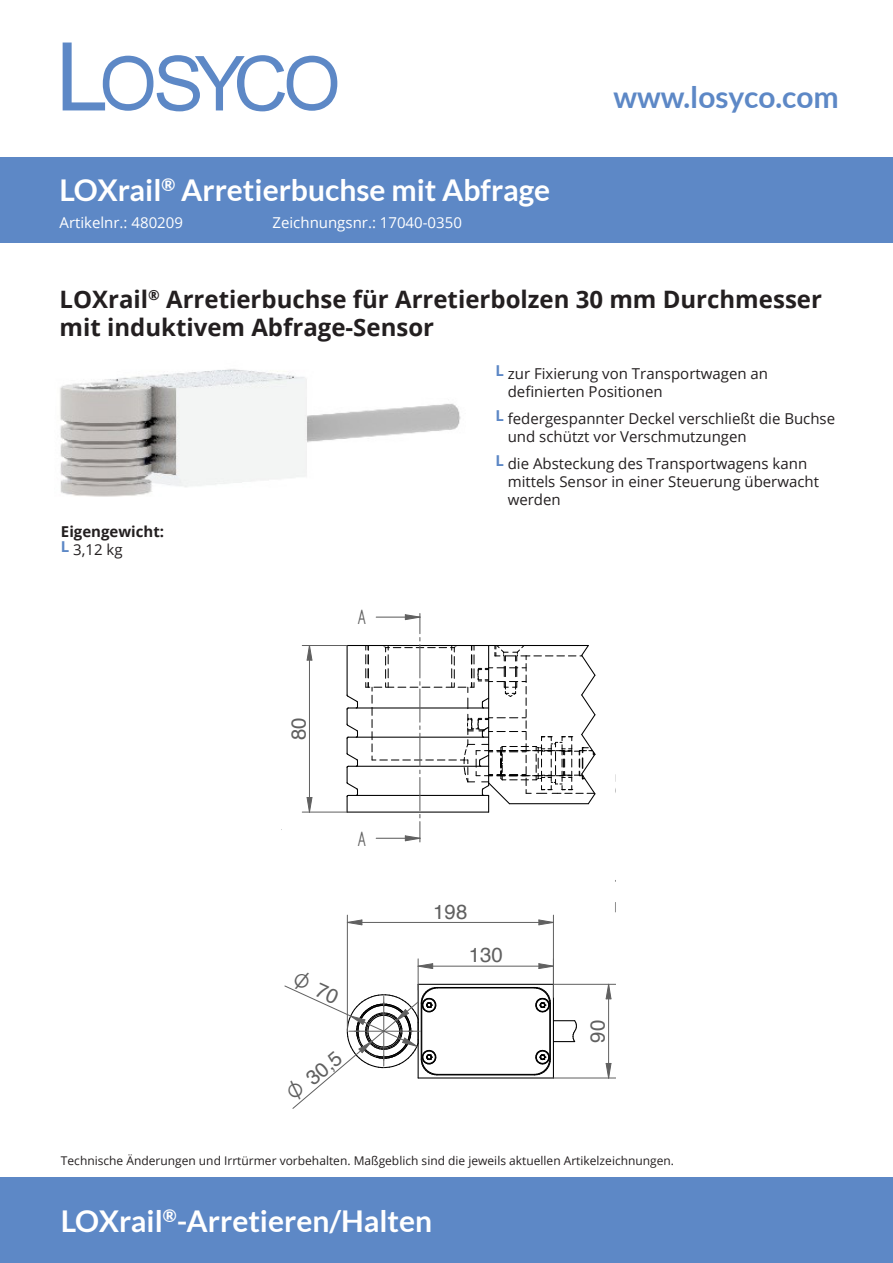
<style>
.page{position:relative;width:893px;height:1263px;background:#fff}
.page>*{position:absolute;margin:0;border:0;box-sizing:border-box;transform-origin:0 0}
.t1{font:700 30px "Lato";color:#fff}
.t2{font:700 30px "Lato";color:#5d88c6}
.t3{font:700 24px/28.8px "Open Sans";color:#231f20}
.t4{font:23.4px "Solid Edge ISO";color:#606060}
.t5{font:20.4px "Helvetica";color:#606060}
.t6{font:15px/18px "Open Sans";color:#231f20}
.t7{font:15px "Open Sans";color:#fff}
.t8{font:700 15px/18px "Open Sans";color:#231f20}
.t9{font:12px "Open Sans";color:#231f20}
.s1{font-weight:400}
</style>
<div class="page">
<div style="left:0;top:1178px;width:893px;height:85px;background:#5d88c6"></div>
<svg style="left:63px;top:43px;width:274px;height:68px"></svg>
<div style="left:0;top:157px;width:893px;height:85px;background:#5d88c6"></div>
<img style="left:60px;top:369px;width:401px;height:128px">
<hr style="left:348px;top:707px;width:141px;height:1px;background:#000">
<hr style="left:348px;top:737px;width:141px;height:1px;background:#000">
<hr style="left:348px;top:766px;width:141px;height:1px;background:#000">
<hr style="left:348px;top:795px;width:141px;height:1px;background:#000">
<hr style="left:347px;top:645px;width:142px;height:1px;background:#000">
<hr style="left:347px;top:811px;width:142px;height:2px;background:#000">
<hr style="left:347px;top:645px;width:1px;height:50px;background:#000">
<svg style="left:346px;top:695px;width:12px;height:117px"></svg>
<hr style="left:553px;top:984px;width:1px;height:94px;background:#000">
<hr style="left:418px;top:1077px;width:135px;height:1px;background:#000">
<hr style="left:418px;top:984px;width:135px;height:1px;background:#000">
<hr style="left:550px;top:1003px;width:1px;height:56px;background:#000">
<hr style="left:549px;top:1003px;width:1px;height:56px;background:#000">
<hr style="left:437px;top:1074px;width:97px;height:1px;background:#000">
<hr style="left:437px;top:987px;width:97px;height:1px;background:#000">
<svg style="left:534px;top:987px;width:17px;height:26px"></svg>
<svg style="left:534px;top:1049px;width:17px;height:27px"></svg>
<hr style="left:302px;top:645px;width:45px;height:1px;background:#606060">
<hr style="left:302px;top:812px;width:45px;height:1px;background:#606060">
<svg style="left:306px;top:646px;width:7px;height:15px"></svg>
<svg style="left:306px;top:797px;width:7px;height:16px"></svg>
<hr style="left:309px;top:645px;width:1px;height:167px;background:#606060">
<hr style="left:553px;top:915px;width:1px;height:69px;background:#606060">
<hr style="left:347px;top:915px;width:1px;height:116px;background:#606060">
<svg style="left:538px;top:919px;width:15px;height:6px"></svg>
<svg style="left:347px;top:919px;width:16px;height:6px"></svg>
<hr style="left:347px;top:922px;width:206px;height:1px;background:#606060">
<hr style="left:418px;top:959px;width:1px;height:31px;background:#606060">
<hr style="left:553px;top:959px;width:1px;height:38px;background:#606060">
<svg style="left:538px;top:963px;width:15px;height:6px"></svg>
<hr style="left:418px;top:966px;width:135px;height:1px;background:#606060">
<hr style="left:553px;top:984px;width:62px;height:1px;background:#606060">
<hr style="left:553px;top:1078px;width:62px;height:1px;background:#606060">
<svg style="left:605px;top:984px;width:7px;height:15px"></svg>
<svg style="left:605px;top:1063px;width:7px;height:15px"></svg>
<hr style="left:608px;top:984px;width:1px;height:94px;background:#606060">
<svg style="left:554px;top:1020px;width:23px;height:23px"></svg>
<svg style="left:365px;top:613px;width:231px;height:229px"></svg>
<svg style="left:284px;top:963px;width:153px;height:146px"></svg>
<h1 class="t1" style="left:60px;top:172px;width:492px">loxrail<sup>®</sup> Arretierbuchse mit Abfrage</h1>
<p class="t7" style="left:60px;top:212px;width:125px">Artikelnr.: 480209</p>
<p class="t7" style="left:273px;top:212px;width:191px">Zeichnungsnr.: 17040-0350</p>
<h1 class="t2" style="left:613px;top:78px;width:227px">www.losyco.com</h1>
<h2 class="t3" style="left:60px;top:284px;width:764px">LOXrail<sup>®</sup> Arretierbuchse für Arretierbolzen 30 mm Durchmesser mit induktivem Abfrage-Sensor</h2>
<p class="t8" style="left:61px;top:522px;width:105px">Eigengewicht:<br><sup>L</sup> <span class="s1">3,12 kg</span></p>
<h3 class="t5" style="left:290px;top:740px;width:24px;rotate:-90deg">80</h3>
<h3 class="t4" style="left:358px;top:605px;width:10px">A</h3>
<h3 class="t4" style="left:358px;top:826px;width:10px">A</h3>
<h3 class="t5" style="left:303px;top:1074px;width:41px;rotate:-40deg">30,5</h3>
<p class="t6" style="left:508px;top:364px;width:262px;text-indent:-12px"><sup>L</sup> zur Fixierung von Transportwagen an definierten Positionen</p>
<p class="t6" style="left:508px;top:409px;width:329px;text-indent:-12px"><sup>L</sup> federgespannter Deckel verschließt die Buchse und schützt vor Verschmutzungen</p>
<p class="t6" style="left:508px;top:454px;width:313px;text-indent:-12px"><sup>L</sup> die Absteckung des Transportwagens kann mittels Sensor in einer Steuerung überwacht werden</p>
<h3 class="t5" style="left:433px;top:903px;width:36px">198</h3>
<h3 class="t5" style="left:469px;top:947px;width:36px">130</h3>
<h3 class="t5" style="left:589px;top:1042px;width:24px;rotate:-90deg">90</h3>
<p class="t9" style="left:61px;top:1152px;width:615px">Technische Änderungen und Irrtürmer vorbehalten. Maßgeblich sind die jeweils aktuellen Artikelzeichnungen.</p>
<h1 class="t1" style="left:61px;top:1202px;width:373px">loxrail<sup>®</sup>-Arretieren/Halten</h1>
</div>
